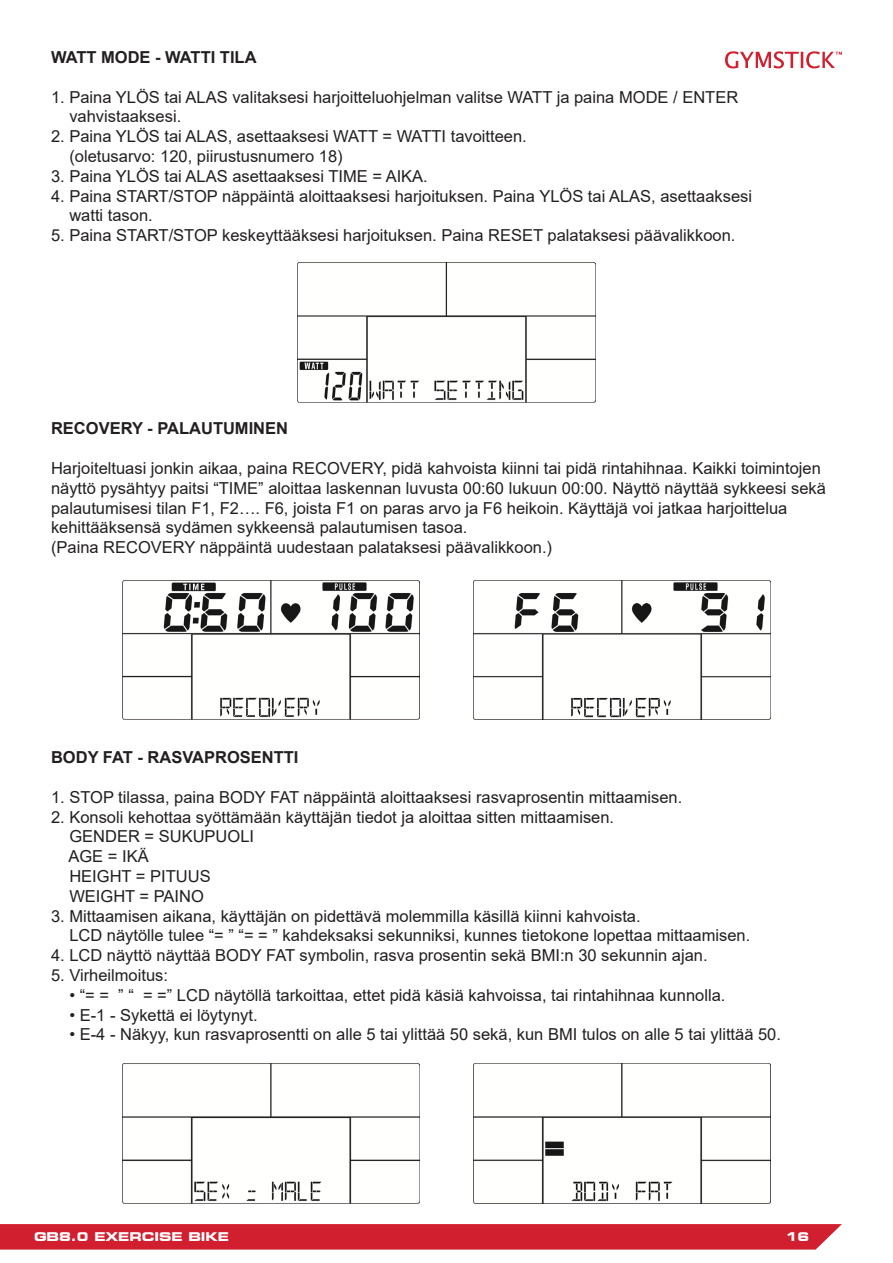
<style>
.page{position:relative;width:893px;height:1263px;background:#fff}
.page>*{position:absolute;margin:0;border:0;box-sizing:border-box;transform-origin:0 0}
.t1{font:16.5px/19.8px "Arial";color:#231f20}
.t2{font:700 16.5px "Arial";color:#231f20}
.t3{font:700 expanded 12px "Square 721 BT";color:#fff}
</style>
<div class="page">
<div style="left:0;top:1224px;width:842px;height:25px;background:#d21f2f"></div>
<svg style="left:725px;top:51px;width:117px;height:17px"></svg>
<img style="left:298px;top:263px;width:297px;height:140px">
<img style="left:122px;top:580px;width:298px;height:140px">
<img style="left:473px;top:580px;width:298px;height:140px">
<img style="left:122px;top:1063px;width:298px;height:140px">
<img style="left:473px;top:1064px;width:298px;height:139px">
<p class="t2" style="left:51px;top:46px;width:207px">WATT MODE - WATTI TILA</p>
<p class="t1" style="left:51px;top:87px;width:689px">1. Paina YLÖS tai ALAS valitaksesi harjoitteluohjelman valitse WATT ja paina MODE / ENTER</p>
<p class="t1" style="left:69px;top:107px;width:113px">vahvistaaksesi.</p>
<p class="t1" style="left:51px;top:126px;width:477px">2. Paina YLÖS tai ALAS, asettaaksesi WATT = WATTI tavoitteen.</p>
<p class="t1" style="left:69px;top:146px;width:275px">(oletusarvo: 120, piirustusnumero 18)</p>
<p class="t1" style="left:51px;top:166px;width:378px">3. Paina YLÖS tai ALAS asettaaksesi TIME = AIKA.</p>
<p class="t1" style="left:51px;top:186px;width:703px">4. Paina START/STOP näppäintä aloittaaksesi harjoituksen. Paina YLÖS tai ALAS, asettaaksesi</p>
<p class="t1" style="left:69px;top:206px;width:85px">watti tason.</p>
<p class="t1" style="left:51px;top:225px;width:686px">5. Paina START/STOP keskeyttääksesi harjoituksen. Paina RESET palataksesi päävalikkoon.</p>
<p class="t2" style="left:51px;top:417px;width:239px">RECOVERY - PALAUTUMINEN</p>
<p class="t1" style="left:51px;top:458px;width:776px">Harjoiteltuasi jonkin aikaa, paina RECOVERY, pidä kahvoista kiinni tai pidä rintahihnaa. Kaikki toimintojen näyttö pysähtyy paitsi “TIME” aloittaa laskennan luvusta 00:60 lukuun 00:00. Näyttö näyttää sykkeesi sekä</p>
<p class="t1" style="left:51px;top:498px;width:738px">palautumisesi tilan F1, F2…. F6, joista F1 on paras arvo ja F6 heikoin. Käyttäjä voi jatkaa harjoittelua</p>
<p class="t1" style="left:51px;top:518px;width:418px">kehittääksensä sydämen sykkeensä palautumisen tasoa.</p>
<p class="t1" style="left:51px;top:537px;width:503px">(Paina RECOVERY näppäintä uudestaan palataksesi päävalikkoon.)</p>
<p class="t2" style="left:51px;top:746px;width:249px">BODY FAT - RASVAPROSENTTI</p>
<p class="t1" style="left:51px;top:787px;width:633px">1. STOP tilassa, paina BODY FAT näppäintä aloittaaksesi rasvaprosentin mittaamisen.</p>
<p class="t1" style="left:51px;top:807px;width:565px">2. Konsoli kehottaa syöttämään käyttäjän tiedot ja aloittaa sitten mittaamisen.</p>
<p class="t1" style="left:69px;top:827px;width:186px">GENDER = SUKUPUOLI</p>
<p class="t1" style="left:68px;top:846px;width:82px">AGE = IKÄ</p>
<p class="t1" style="left:69px;top:866px;width:143px">HEIGHT = PITUUS</p>
<p class="t1" style="left:69px;top:886px;width:136px">WEIGHT = PAINO</p>
<p class="t1" style="left:51px;top:906px;width:591px">3. Mittaamisen aikana, käyttäjän on pidettävä molemmilla käsillä kiinni kahvoista.</p>
<p class="t1" style="left:69px;top:926px;width:682px">LCD näytölle tulee “= ” “= = ” kahdeksaksi sekunniksi, kunnes tietokone lopettaa mittaamisen.</p>
<p class="t1" style="left:51px;top:945px;width:658px">4. LCD näyttö näyttää BODY FAT symbolin, rasva prosentin sekä BMI:n 30 sekunnin ajan.</p>
<p class="t1" style="left:51px;top:965px;width:119px">5. Virheilmoitus:</p>
<p class="t1" style="left:69px;top:985px;width:658px">• “= = ” “ = =” LCD näytöllä tarkoittaa, ettet pidä käsiä kahvoissa, tai rintahihnaa kunnolla.</p>
<p class="t1" style="left:69px;top:1005px;width:190px">• E-1 - Sykettä ei löytynyt.</p>
<p class="t1" style="left:69px;top:1025px;width:713px">• E-4 - Näkyy, kun rasvaprosentti on alle 5 tai ylittää 50 sekä, kun BMI tulos on alle 5 tai ylittää 50.</p>
<p class="t3" style="left:34px;top:1230px;width:197px">GB8.0 EXERCISE BIKE</p>
<p class="t3" style="left:786px;top:1230px;width:25px">16</p>
</div>
